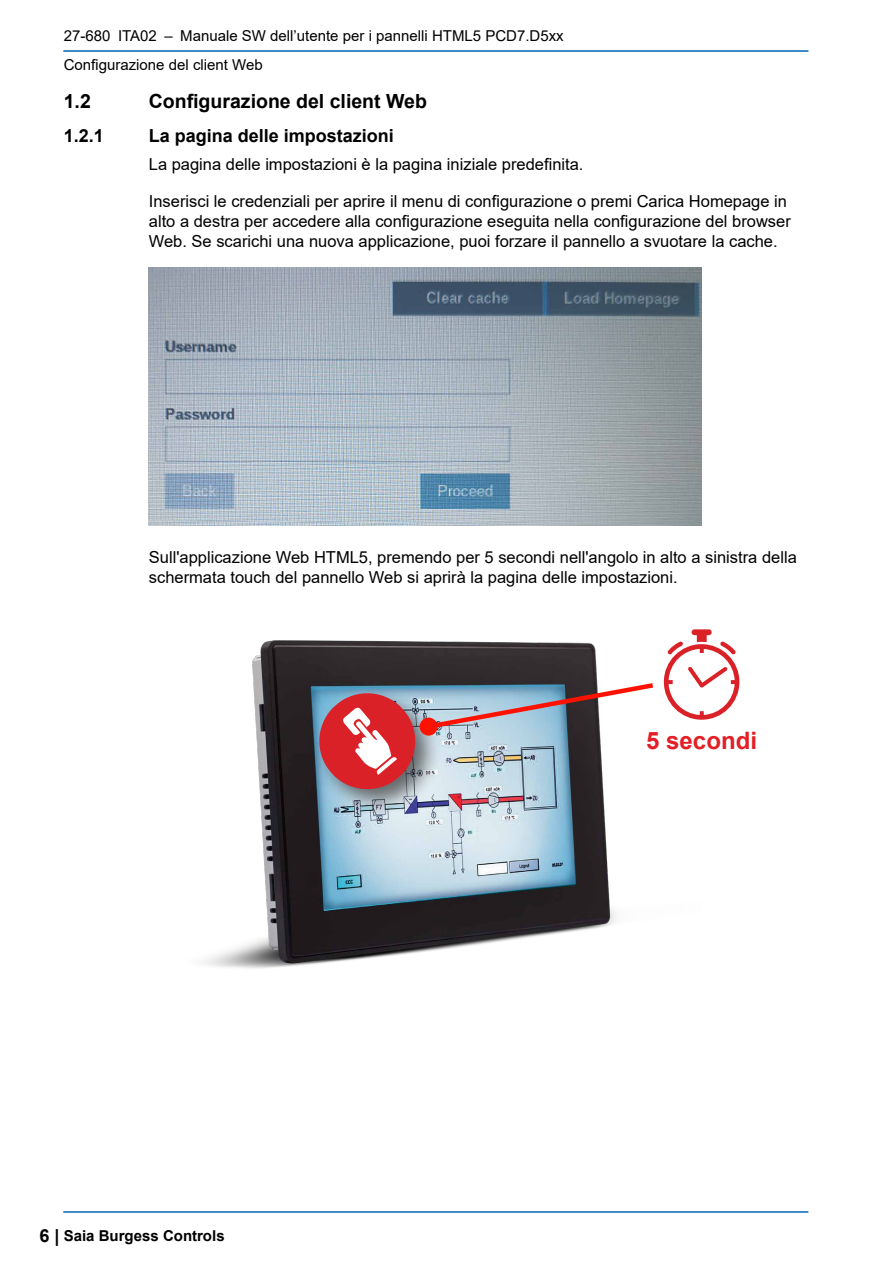
<style>
.page{position:relative;width:893px;height:1263px;background:#fff}
.page>*{position:absolute;margin:0;border:0;box-sizing:border-box;transform-origin:0 0}
.Fliesstext_Ueberschr{font:700 24px "Arial";color:#e21f26}
.Ueberschrift_2{font:700 19.5px "Arial";color:#000}
.Ueberschrift_3{font:700 18px "Arial";color:#000}
.Fliesstext_4mm{font:16.5px/19.8px "Arial";color:#000}
.t1{font:15px/29.7px "Arial";color:#000}
.t2{font:700 15px "Arial";color:#000}
.s1{font-size:18px}
</style>
<div class="page">
<hr style="left:64px;top:1211px;width:744px;height:2px;background:#0066b3">
<hr style="left:64px;top:50px;width:744px;height:2px;background:#0066b3">
<img style="left:149px;top:267px;width:553px;height:259px">
<img style="left:204px;top:640px;width:460px;height:329px">
<svg style="left:664px;top:629px;width:75px;height:91px"></svg>
<div style="left:314px;top:687px;width:129px;height:129px;background:#000;opacity:.55"></div>
<img style="left:314px;top:680px;width:344px;height:115px">
<div style="left:420px;top:718px;width:18px;height:18px;background:#f10;border-radius:50%"></div>
<p class="t1" style="left:64px;top:20px;width:501px">27-680 ITA02 – Manuale SW dell’utente per i pannelli HTML5 PCD7.D5xx<br>Configurazione del client Web</p>
<p class="Ueberschrift_2" style="left:64px;top:87px;width:29px">1.2</p>
<p class="Ueberschrift_2" style="left:149px;top:87px;width:280px">Configurazione del client Web</p>
<p class="Ueberschrift_3" style="left:64px;top:123px;width:42px">1.2.1</p>
<p class="Ueberschrift_3" style="left:149px;top:123px;width:247px">La pagina delle impostazioni</p>
<p class="Fliesstext_4mm" style="left:149px;top:155px;width:436px">La pagina delle impostazioni è la pagina iniziale predefinita.</p>
<p class="Fliesstext_4mm" style="left:149px;top:191px;width:643px">Inserisci le credenziali per aprire il menu di configurazione o premi Carica Homepage in alto a destra per accedere alla configurazione eseguita nella configurazione del browser<br>Web. Se scarichi una nuova applicazione, puoi forzare il pannello a svuotare la cache.</p>
<p class="Fliesstext_4mm" style="left:149px;top:547px;width:649px">Sull'applicazione Web HTML5, premendo per 5 secondi nell'angolo in alto a sinistra della schermata touch del pannello Web si aprirà la pagina delle impostazioni.</p>
<p class="t2" style="left:39px;top:1225px;width:187px"><span class="s1">6 |</span> Saia Burgess Controls</p>
<p class="Fliesstext_Ueberschr" style="left:646px;top:723px;width:112px">5 secondi</p>
</div>
